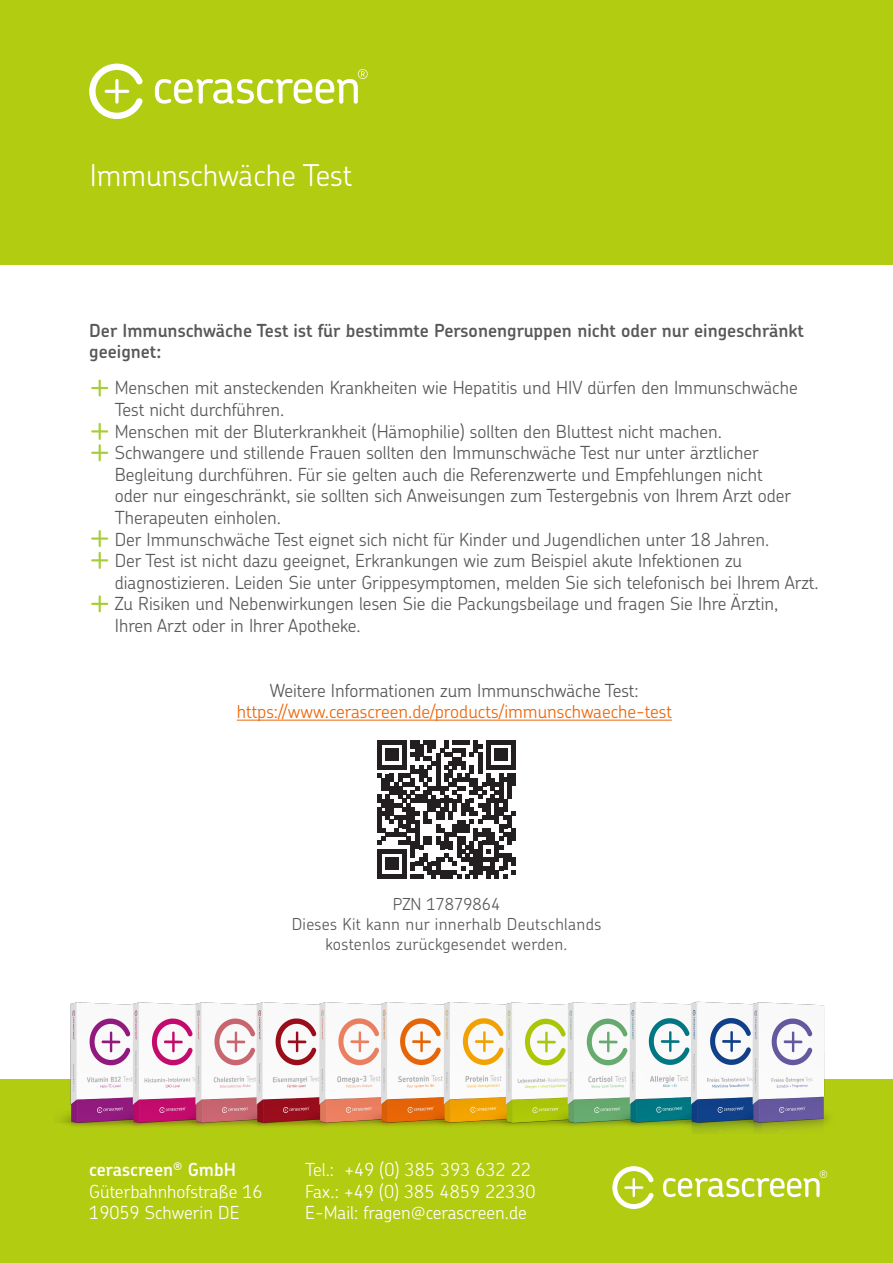
<style>
.page{position:relative;width:893px;height:1263px;background:#fff}
.page>*{position:absolute;margin:0;border:0;box-sizing:border-box;transform-origin:0 0}
.t1{font:300 30px "Chevin Std";color:#fff}
.t2{font:300 18px/21.6px "Chevin Std";color:#57585a}
.t3{font:300 18px "Chevin Std";color:#fff}
.t4{font:600 18px/21.6px "Chevin Std";color:#57585a}
.t5{font:300 18px "Chevin Std";color:#ec6608}
.t6{font:600 18px "Chevin Std";color:#fff}
.t7{font:300 16.5px/19.8px "Chevin Std";letter-spacing:.02em;color:#57585a;text-align:center}
.t8{font:300 16.5px "Chevin Std";color:#57585a}
</style>
<div class="page">
<div style="left:0;top:0;width:893px;height:265px;background:#b1cc11"></div>
<svg style="left:89px;top:64px;width:54px;height:55px"></svg>
<svg style="left:155px;top:69px;width:213px;height:35px"></svg>
<div style="left:0;top:1079px;width:893px;height:184px;background:#b1cc11"></div>
<hr style="left:237px;top:720px;width:435px;height:1px;background:#ec6608">
<img style="left:55px;top:1001px;width:783px;height:132px">
<svg style="left:377px;top:740px;width:139px;height:139px"></svg>
<svg style="left:612px;top:1166px;width:42px;height:43px"></svg>
<svg style="left:663px;top:1170px;width:164px;height:27px"></svg>
<svg style="left:91px;top:379px;width:17px;height:17px"></svg>
<svg style="left:91px;top:423px;width:17px;height:38px"></svg>
<svg style="left:91px;top:530px;width:17px;height:39px"></svg>
<svg style="left:91px;top:595px;width:17px;height:17px"></svg>
<h1 class="t1" style="left:90px;top:155px;width:264px">Immunschwäche Test</h1>
<p class="t4" style="left:89px;top:319px;width:716px">Der Immunschwäche Test ist für bestimmte Personengruppen nicht oder nur eingeschränkt geeignet:</p>
<p class="t2" style="left:115px;top:376px;width:684px">Menschen mit ansteckenden Krankheiten wie Hepatitis und HIV dürfen den Immunschwäche<br>Test nicht durchführen.</p>
<p class="t2" style="left:115px;top:420px;width:609px">Menschen mit der Bluterkrankheit (Hämophilie) sollten den Bluttest nicht machen.</p>
<p class="t2" style="left:115px;top:441px;width:678px">Schwangere und stillende Frauen sollten den Immunschwäche Test nur unter ärztlicher Begleitung durchführen. Für sie gelten auch die Referenzwerte und Empfehlungen nicht oder nur eingeschränkt, sie sollten sich Anweisungen zum Testergebnis von Ihrem Arzt oder Therapeuten einholen.</p>
<p class="t2" style="left:115px;top:528px;width:656px">Der Immunschwäche Test eignet sich nicht für Kinder und Jugendlichen unter 18 Jahren.</p>
<p class="t2" style="left:115px;top:549px;width:705px">Der Test ist nicht dazu geeignet, Erkrankungen wie zum Beispiel akute Infektionen zu diagnostizieren. Leiden Sie unter Grippesymptomen, melden Sie sich telefonisch bei Ihrem Arzt.</p>
<p class="t2" style="left:115px;top:592px;width:665px">Zu Risiken und Nebenwirkungen lesen Sie die Packungsbeilage und fragen Sie Ihre Ärztin,<br>Ihren Arzt oder in Ihrer Apotheke.</p>
<p class="t2" style="left:270px;top:679px;width:370px">Weitere Informationen zum Immunschwäche Test:</p>
<p class="t5" style="left:237px;top:700px;width:437px">https://www.cerascreen.de/products/immunschwaeche-test</p>
<p class="t8" style="left:393px;top:893px;width:109px">PZN 17879864</p>
<p class="t7" style="left:292px;top:913px;width:311px">Dieses Kit kann nur innerhalb Deutschlands kostenlos zurückgesendet werden.</p>
<p class="t6" style="left:89px;top:1157px;width:148px">cerascreen<sup>®</sup> GmbH</p>
<p class="t3" style="left:305px;top:1157px;width:227px">Tel.: +49 (0) 385 393 632 22</p>
<p class="t3" style="left:89px;top:1179px;width:175px">Güterbahnhofstraße 16</p>
<p class="t3" style="left:305px;top:1179px;width:232px">Fax.: +49 (0) 385 4859 22330</p>
<p class="t3" style="left:89px;top:1200px;width:152px">19059 Schwerin DE</p>
<p class="t3" style="left:305px;top:1200px;width:223px">E-Mail: fragen@cerascreen.de</p>
</div>
